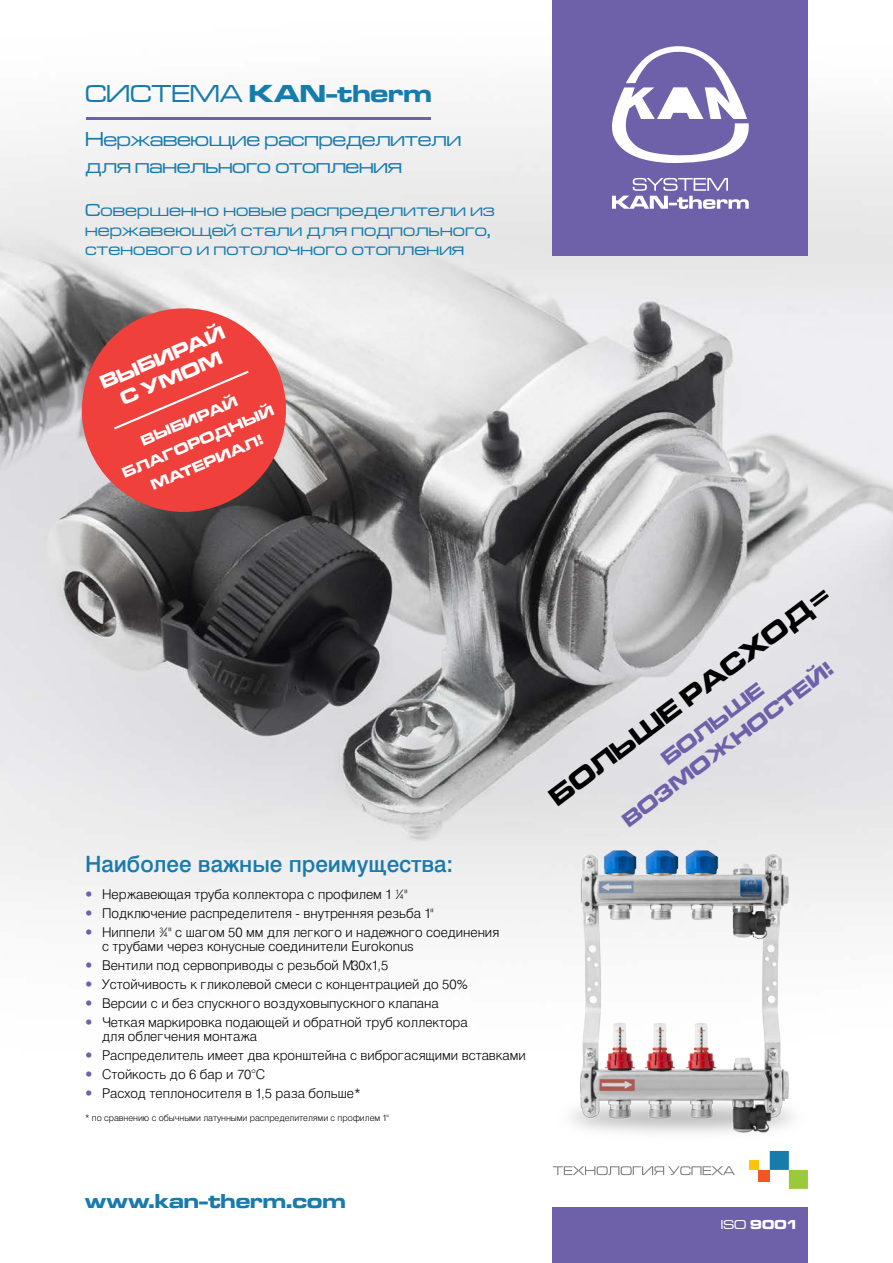
<style>
.page{position:relative;width:893px;height:1263px;background:#fff}
.page>*{position:absolute;margin:0;border:0;box-sizing:border-box;transform-origin:0 0}
.t1{font:27px "Microgramma D Bol Ext";color:#000}
.t2{font:25.5px "Microgramma D Bol Ext";color:#177bac}
.t3{font:22.5px "Swiss 721 Md AT";color:#177bac}
.t4{font:21px/27px "Microgramma D Med Ext";letter-spacing:-.01em;color:#177bac}
.t5{font:21px/25.5px "Microgramma D Bol Ext";color:#6f60aa;text-align:center}
.t6{font:21px "Microgramma D Bol Ext";color:#177bac}
.t7{font:19.5px/22.5px "Microgramma D Bol Ext";color:#fff;text-align:center}
.t8{font:18.15px/19.5px "Microgramma D Med Ext";letter-spacing:.01em;color:#177bac}
.t9{font:15px/22.5px "Microgramma D Bol Ext";color:#fff;text-align:center}
.t10{font:13.5px/19px "Swiss 721 Lt AT";color:#000}
.t11{font:13.5px "Microgramma D Bol Ext";color:#fff}
.t12{font:9px "Swiss 721 Lt AT";color:#000}
.s1{font-family:"Microgramma D Med Ext"}
.s2{font-family:"Swis 721 Md EU"}
.s3{font-family:"Swis 721 Lt EU"}
</style>
<div class="page">
<img style="left:0;top:0;width:893px;height:1222px">
<hr style="left:86px;top:117px;width:345px;height:2px;background:#6f60aa">
<svg style="left:68px;top:294px;width:232px;height:232px;fill:#ef403b"></svg>
<div style="left:114px;top:371px;width:135px;height:58px;background:#ef403b"></div>
<img style="left:554px;top:832px;width:254px;height:317px">
<div style="left:758px;top:1170px;width:12px;height:11px;background:#f15628"></div>
<div style="left:749px;top:1160px;width:9px;height:10px;background:#ffc20e"></div>
<div style="left:789px;top:1170px;width:19px;height:19px;background:#9aca3c"></div>
<div style="left:770px;top:1151px;width:19px;height:19px;background:#177bac"></div>
<svg style="left:553px;top:1166px;width:182px;height:9px"></svg>
<div style="left:553px;top:0;width:255px;height:255px;background:#6f60aa"></div>
<svg style="left:612px;top:46px;width:137px;height:163px"></svg>
<div style="left:553px;top:1208px;width:255px;height:55px;background:#6f60aa"></div>
<svg style="left:86px;top:892px;width:5px;height:5px"></svg>
<svg style="left:86px;top:911px;width:5px;height:5px"></svg>
<svg style="left:86px;top:930px;width:5px;height:5px"></svg>
<svg style="left:86px;top:962px;width:5px;height:6px"></svg>
<svg style="left:86px;top:981px;width:5px;height:6px"></svg>
<svg style="left:86px;top:1000px;width:5px;height:6px"></svg>
<svg style="left:86px;top:1019px;width:5px;height:6px"></svg>
<svg style="left:86px;top:1052px;width:5px;height:5px"></svg>
<svg style="left:86px;top:1071px;width:5px;height:5px"></svg>
<svg style="left:86px;top:1090px;width:5px;height:5px"></svg>
<h2 class="t2" style="left:85px;top:76px;width:348px"><span class="s1">СИСТЕМА</span> KAN‑therm</h2>
<h3 class="t4" style="left:85px;top:125px;width:377px">Нержавеющие распределители для панельного отопления</h3>
<h3 class="t8" style="left:85px;top:200px;width:411px">Совершенно новые распределители из нержавеющей стали для подпольного, стенового и потолочного отопления</h3>
<h3 class="t7" style="left:96px;top:373px;width:135px;rotate:-23deg">ВЫБИРАЙ<br>С УМОМ</h3>
<p class="t9" style="left:110px;top:442px;width:165px;rotate:-23deg">ВЫБИРАЙ<br>БЛАГОРОДНЫЙ<br>МАТЕРИАЛ!</p>
<h3 class="t3" style="left:85px;top:851px;width:370px">Наиболее важные преимущества<span class="s2">:</span></h3>
<p class="t10" style="left:102px;top:885px;width:399px">Нержавеющая труба коллектора с профилем 1 ¼"<br>Подключение распределителя - внутренняя резьба 1"<br>Ниппели ¾" с шагом 50 мм для легкого и надежного соединения</p>
<p class="t10" style="left:102px;top:936px;width:367px">с трубами через конусные соединители Eurokonus Вентили под сервоприводы с резьбой M30x1,5<br>Устойчивость к гликолевой смеси с концентрацией до 50% Версии с и без спускного воздуховыпускного клапана Четкая маркировка подающей и обратной труб коллектора</p>
<p class="t10" style="left:102px;top:1026px;width:425px">для облегчения монтажа<br>Распределитель имеет два кронштейна с виброгасящими вставками Стойкость до 6 бар и 70<span class="s3">°</span>C<br>Расход теплоносителя в 1,5 раза больше*</p>
<p class="t12" style="left:85px;top:1112px;width:305px">* по сравнению с обычными латунными распределителями с профилем 1"</p>
<h1 class="t1" style="left:541px;top:785px;width:348px;rotate:-37deg">БОЛЬШЕ РАСХОД=</h1>
<h3 class="t5" style="left:601px;top:791px;width:260px;rotate:-37deg">БОЛЬШЕ<br>ВОЗМОЖНОСТЕЙ!</h3>
<h3 class="t6" style="left:85px;top:1186px;width:262px">www.kan‑therm.com</h3>
<p class="t11" style="left:721px;top:1216px;width:79px"><span class="s1">ISO</span> 9001</p>
</div>
